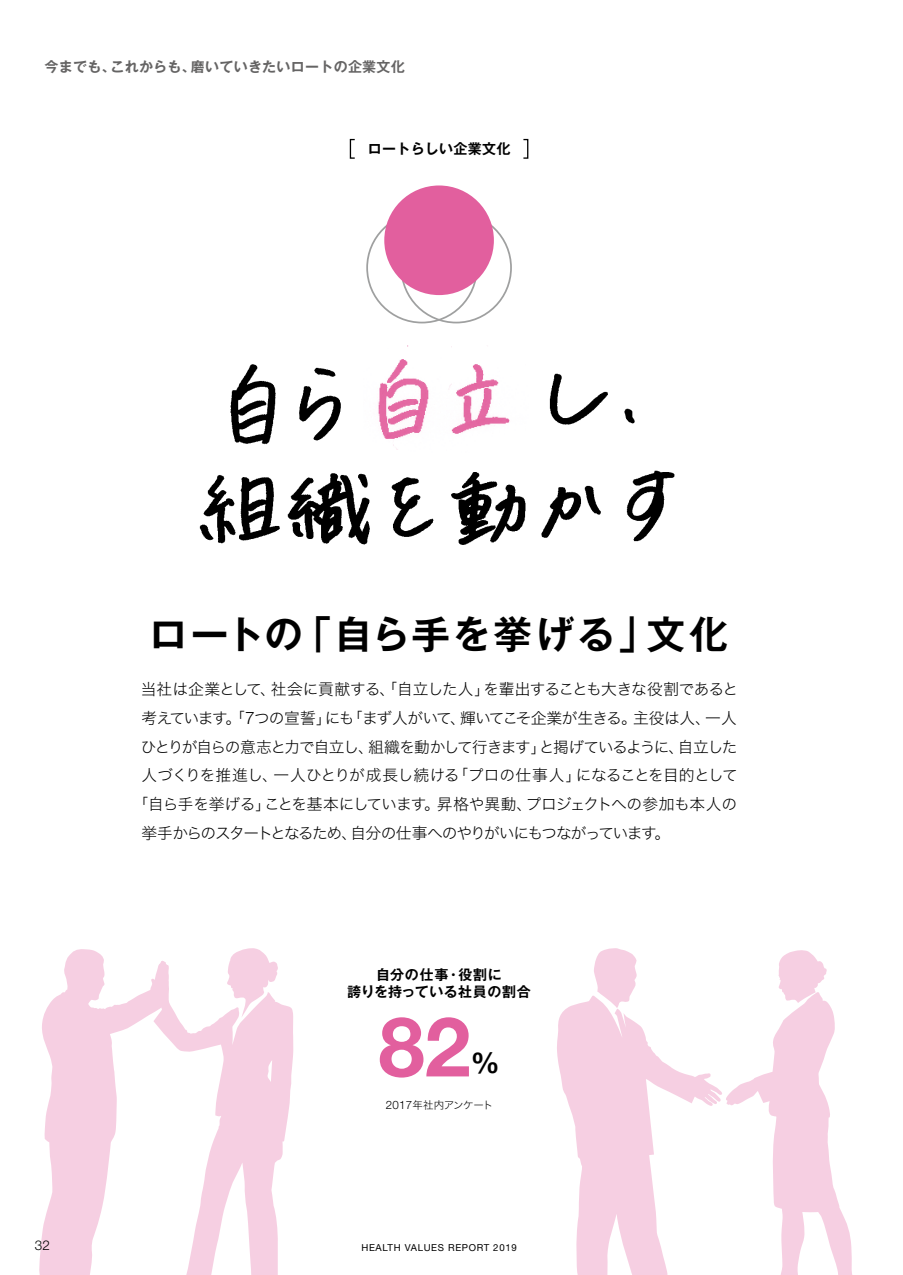
<style>
.page{position:relative;width:903px;height:1275px;background:#fff}
.page>*{position:absolute;margin:0;border:0;box-sizing:border-box;transform-origin:0 0}
.t1{font:700 82.77px "Helvetica Neue LT Std";color:#e25f9e}
.t2{font:700 38.5px "Gothic MB101 Pr 6 N De";letter-spacing:.065em;color:#000}
.t3{font:700 28.88px "Helvetica Neue LT Std";color:#000}
.t4{font:15.75px "Hira Kaku Std N W2";letter-spacing:-.03em;color:#000}
.t5{font:15.75px "Hira Kaku Std N W2";letter-spacing:-.055em;color:#000}
.t6{font:15.75px "Hira Kaku Std N W2";letter-spacing:-.075em;color:#000}
.t7{font:15.75px "Hira Kaku Std N W2";letter-spacing:-.02em;color:#000}
.t8{font:15.75px "Hira Kaku Std N W2";letter-spacing:-.085em;color:#000}
.t9{font:700 14px "Gothic MB101 Pr 6 N De";letter-spacing:.02em;color:#656464}
.t10{font:700 14px/17.5px "Gothic MB101 Pr 6 N De";letter-spacing:.045em;color:#000;text-align:center}
.t11{font:700 14px "Gothic MB101 Pr 6 N De";letter-spacing:.02em;color:#000}
.t12{font:300 13.47px "Helvetica Neue LT Std";color:#000}
.t13{font:10.5px "Hira Kaku Std N W2";letter-spacing:-.05em;color:#000}
.t14{font:9.62px "Helvetica Neue LT Std";letter-spacing:.07em;color:#000}
.s1{font-family:"Helvetica Neue LT Std";font-weight:300;font-size:17.32px}
.s2{font-family:"Helvetica Neue LT Std";font-weight:300;font-size:11.55px}
</style>
<div class="page">
<div style="left:350px;top:139px;width:5px;height:20px;border:1px solid #000"></div>
<div style="left:523px;top:139px;width:5px;height:20px;border:1px solid #000"></div>
<div style="left:384px;top:185px;width:110px;height:110px;background:#e25f9e;border-radius:50%"></div>
<svg style="left:39px;top:949px;width:114px;height:326px"></svg>
<svg style="left:153px;top:948px;width:141px;height:327px"></svg>
<svg style="left:557px;top:948px;width:165px;height:327px"></svg>
<svg style="left:726px;top:950px;width:127px;height:325px"></svg>
<img style="left:199px;top:364px;width:476px;height:181px">
<img style="left:363px;top:345px;width:166px;height:107px">
<p class="t9" style="left:45px;top:55px;width:362px">今までも、これからも、磨いていきたいロートの企業文化</p>
<p class="t11" style="left:368px;top:137px;width:144px">ロートらしい企業文化</p>
<h2 class="t2" style="left:149px;top:602px;width:580px">ロートの「自ら手を挙げる」文化</h2>
<p class="t4" style="left:141px;top:677px;width:599px">当社は企業として、社会に貢献する、「自立した人」を輩出することも大きな役割であると</p>
<p class="t5" style="left:141px;top:706px;width:597px">考えています。「<span class="s1">7</span>つの宣誓」にも「まず人がいて、輝いてこそ企業が生きる。主役は人、一人</p>
<p class="t6" style="left:141px;top:735px;width:598px">ひとりが自らの意志と力で自立し、組織を動かして行きます」と掲げているように、自立した</p>
<p class="t7" style="left:141px;top:764px;width:598px">人づくりを推進し、一人ひとりが成長し続ける「プロの仕事人」になることを目的として</p>
<p class="t4" style="left:133px;top:793px;width:606px">「自ら手を挙げる」ことを基本にしています。昇格や異動、プロジェクトへの参加も本人の</p>
<p class="t8" style="left:141px;top:821px;width:530px">挙手からのスタートとなるため、自分の仕事へのやりがいにもつながっています。</p>
<p class="t10" style="left:347px;top:965px;width:185px">自分の仕事・役割に<br>誇りを持っている社員の割合</p>
<h1 class="t1" style="left:379px;top:996px;width:94px">82</h1>
<h3 class="t3" style="left:471px;top:1045px;width:30px">%</h3>
<p class="t13" style="left:386px;top:1097px;width:109px"><span class="s2">2017</span>年社内アンケート</p>
<p class="t12" style="left:35px;top:1237px;width:17px">32</p>
<p class="t14" style="left:361px;top:1242px;width:157px">HEALTH VALUES REPORT 2019</p>
</div>
